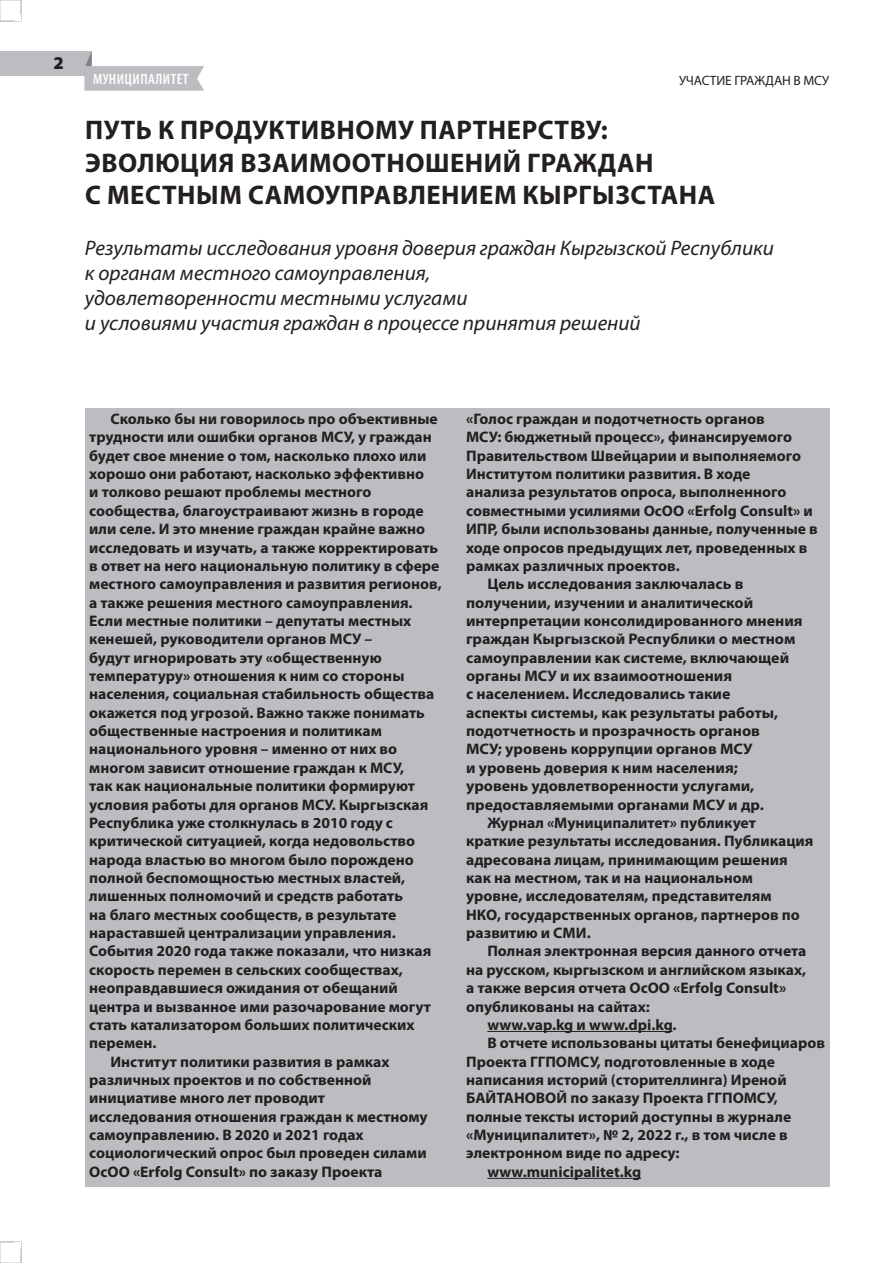
<style>
.page{position:relative;width:893px;height:1263px;background:#fff}
.page>*{position:absolute;margin:0;border:0;box-sizing:border-box;transform-origin:0 0}
.t1{font:700 27px/32.4px "Myriad Pro";letter-spacing:.02em;color:#231f20}
.t2{font:italic 21px/25.2px "Myriad Pro";color:#231f20}
.t3{font:900 18px "Myriad Pro";color:#231f20}
.t4{font:700 15.3px "Myriad Pro";color:#231f20}
.t5{font:700 15.3px "Myriad Pro";color:#231f20;scale:1.04 1}
.t6{font:600 condensed 15px "Myriad Pro";letter-spacing:.03em;color:#fff}
.t7{font:13.5px "Myriad Pro";letter-spacing:-.01em;color:#231f20}
</style>
<div class="page">
<div style="left:0;top:0;width:21px;height:21px;border:1px solid #a1a3a6"></div>
<div style="left:14px;top:15px;width:7px;height:6px;background:#fff"></div>
<div style="left:0;top:1242px;width:21px;height:21px;border:1px solid #a1a3a6"></div>
<div style="left:14px;top:1242px;width:7px;height:6px;background:#fff"></div>
<div style="left:0;top:51px;width:92px;height:24px;background:#bcbdc0"></div>
<svg style="left:85px;top:51px;width:119px;height:40px"></svg>
<div style="left:85px;top:408px;width:744px;height:778px;background:#bcbdc0"></div>
<hr style="left:487px;top:1031px;width:186px;height:1px;background:#231f20">
<hr style="left:487px;top:1178px;width:154px;height:1px;background:#231f20">
<p class="t3" style="left:53px;top:51px;width:12px">2</p>
<p class="t6" style="left:93px;top:70px;width:97px">МУНИЦИПАЛИТЕТ</p>
<p class="t7" style="left:679px;top:73px;width:152px">УЧАСТИЕ ГРАЖДАН В МСУ</p>
<h1 class="t1" style="left:85px;top:113px;width:631px">ПУТЬ К ПРОДУКТИВНОМУ ПАРТНЕРСТВУ:<br>ЭВОЛЮЦИЯ ВЗАИМООТНОШЕНИЙ ГРАЖДАН<br>С МЕСТНЫМ САМОУПРАВЛЕНИЕМ КЫРГЫЗСТАНА</h1>
<h2 class="t2" style="left:85px;top:235px;width:691px">Результаты исследования уровня доверия граждан Кыргызской Республики к органам местного самоуправления,<br>удовлетворенности местными услугами<br>и условиями участия граждан в процессе принятия решений</h2>
<p class="t4" style="left:111px;top:409px;width:329px">Сколько бы ни говорилось про объективные</p>
<p class="t4" style="left:89px;top:427px;width:344px">трудности или ошибки органов МСУ, у граждан</p>
<p class="t4" style="left:89px;top:446px;width:339px">будет свое мнение о том, насколько плохо или</p>
<p class="t4" style="left:89px;top:464px;width:336px">хорошо они работают, насколько эффективно</p>
<p class="t4" style="left:89px;top:482px;width:284px">и толково решают проблемы местного</p>
<p class="t4" style="left:89px;top:501px;width:336px">сообщества, благоустраивают жизнь в городе</p>
<p class="t4" style="left:89px;top:519px;width:337px">или селе. И это мнение граждан крайне важно</p>
<p class="t4" style="left:89px;top:537px;width:350px">исследовать и изучать, а также корректировать</p>
<p class="t4" style="left:89px;top:556px;width:352px">в ответ на него национальную политику в сфере</p>
<p class="t4" style="left:89px;top:574px;width:354px">местного самоуправления и развития регионов,</p>
<p class="t4" style="left:89px;top:592px;width:325px">а также решения местного самоуправления.</p>
<p class="t4" style="left:89px;top:611px;width:323px">Если местные политики – депутаты местных</p>
<p class="t4" style="left:89px;top:629px;width:285px">кенешей, руководители органов МСУ –</p>
<p class="t4" style="left:89px;top:647px;width:294px">будут игнорировать эту «общественную</p>
<p class="t4" style="left:89px;top:666px;width:317px">температуру» отношения к ним со стороны</p>
<p class="t4" style="left:89px;top:684px;width:347px">населения, социальная стабильность общества</p>
<p class="t4" style="left:89px;top:703px;width:337px">окажется под угрозой. Важно также понимать</p>
<p class="t4" style="left:89px;top:721px;width:294px">общественные настроения и политикам</p>
<p class="t4" style="left:89px;top:739px;width:309px">национального уровня – именно от них во</p>
<p class="t4" style="left:89px;top:758px;width:316px">многом зависит отношение граждан к МСУ,</p>
<p class="t4" style="left:89px;top:776px;width:327px">так как национальные политики формируют</p>
<p class="t4" style="left:89px;top:794px;width:341px">условия работы для органов МСУ. Кыргызская</p>
<p class="t4" style="left:89px;top:813px;width:305px">Республика уже столкнулась в 2010 году с</p>
<p class="t4" style="left:89px;top:831px;width:327px">критической ситуацией, когда недовольство</p>
<p class="t4" style="left:89px;top:849px;width:326px">народа властью во многом было порождено</p>
<p class="t4" style="left:89px;top:868px;width:318px">полной беспомощностью местных властей,</p>
<p class="t4" style="left:89px;top:886px;width:315px">лишенных полномочий и средств работать</p>
<p class="t4" style="left:89px;top:905px;width:309px">на благо местных сообществ, в результате</p>
<p class="t4" style="left:89px;top:923px;width:308px">нараставшей централизации управления.</p>
<p class="t4" style="left:89px;top:941px;width:344px">События 2020 года также показали, что низкая</p>
<p class="t4" style="left:89px;top:960px;width:315px">скорость перемен в сельских сообществах,</p>
<p class="t4" style="left:89px;top:978px;width:310px">неоправдавшиеся ожидания от обещаний</p>
<p class="t4" style="left:89px;top:996px;width:343px">центра и вызванное ими разочарование могут</p>
<p class="t4" style="left:89px;top:1015px;width:327px">стать катализатором больших политических</p>
<p class="t4" style="left:89px;top:1033px;width:69px">перемен.</p>
<p class="t4" style="left:111px;top:1051px;width:281px">Институт политики развития в рамках</p>
<p class="t4" style="left:89px;top:1070px;width:284px">различных проектов и по собственной</p>
<p class="t4" style="left:89px;top:1088px;width:237px">инициативе много лет проводит</p>
<p class="t4" style="left:89px;top:1106px;width:340px">исследования отношения граждан к местному</p>
<p class="t4" style="left:89px;top:1125px;width:276px">самоуправлению. В 2020 и 2021 годах</p>
<p class="t4" style="left:89px;top:1143px;width:339px">социологический опрос был проведен силами</p>
<p class="t4" style="left:89px;top:1162px;width:295px">ОсОО «Erfolg Consult» по заказу Проекта</p>
<p class="t4" style="left:466px;top:409px;width:300px">«Голос граждан и подотчетность органов</p>
<p class="t4" style="left:466px;top:427px;width:327px">МСУ: бюджетный процесс», финансируемого</p>
<p class="t4" style="left:466px;top:446px;width:336px">Правительством Швейцарии и выполняемого</p>
<p class="t4" style="left:466px;top:464px;width:286px">Институтом политики развития. В ходе</p>
<p class="t4" style="left:466px;top:482px;width:322px">анализа результатов опроса, выполненного</p>
<p class="t4" style="left:466px;top:501px;width:348px">совместными усилиями ОсОО «Erfolg Consult» и</p>
<p class="t4" style="left:466px;top:519px;width:353px">ИПР, были использованы данные, полученные в</p>
<p class="t4" style="left:466px;top:537px;width:343px">ходе опросов предыдущих лет, проведенных в</p>
<p class="t4" style="left:466px;top:556px;width:215px">рамках различных проектов.</p>
<p class="t5" style="left:487px;top:574px;width:248px">Цель исследования заключалась в</p>
<p class="t5" style="left:466px;top:592px;width:278px">получении, изучении и аналитической</p>
<p class="t5" style="left:466px;top:611px;width:325px">интерпретации консолидированного мнения</p>
<p class="t5" style="left:466px;top:629px;width:318px">граждан Кыргызской Республики о местном</p>
<p class="t5" style="left:466px;top:647px;width:312px">самоуправлении как системе, включающей</p>
<p class="t5" style="left:466px;top:666px;width:257px">органы МСУ и их взаимоотношения</p>
<p class="t5" style="left:466px;top:684px;width:256px">с населением. Исследовались такие</p>
<p class="t5" style="left:466px;top:703px;width:302px">аспекты системы, как результаты работы,</p>
<p class="t5" style="left:466px;top:721px;width:284px">подотчетность и прозрачность органов</p>
<p class="t5" style="left:466px;top:739px;width:277px">МСУ; уровень коррупции органов МСУ</p>
<p class="t5" style="left:466px;top:758px;width:263px">и уровень доверия к ним населения;</p>
<p class="t5" style="left:466px;top:776px;width:279px">уровень удовлетворенности услугами,</p>
<p class="t5" style="left:466px;top:794px;width:288px">предоставляемыми органами МСУ и др.</p>
<p class="t4" style="left:487px;top:813px;width:270px">Журнал «Муниципалитет» публикует</p>
<p class="t4" style="left:466px;top:831px;width:349px">краткие результаты исследования. Публикация</p>
<p class="t4" style="left:466px;top:849px;width:323px">адресована лицам, принимающим решения</p>
<p class="t4" style="left:466px;top:868px;width:288px">как на местном, так и на национальном</p>
<p class="t4" style="left:466px;top:886px;width:307px">уровне, исследователям, представителям</p>
<p class="t4" style="left:466px;top:905px;width:335px">НКО, государственных органов, партнеров по</p>
<p class="t4" style="left:466px;top:923px;width:126px">развитию и СМИ.</p>
<p class="t4" style="left:487px;top:941px;width:320px">Полная электронная версия данного отчета</p>
<p class="t4" style="left:466px;top:960px;width:342px">на русском, кыргызском и английском языках,</p>
<p class="t4" style="left:466px;top:978px;width:322px">а также версия отчета ОсОО «Erfolg Consult»</p>
<p class="t4" style="left:466px;top:996px;width:185px">опубликованы на сайтах:</p>
<p class="t4" style="left:487px;top:1015px;width:191px">www.vap.kg и www.dpi.kg.</p>
<p class="t4" style="left:487px;top:1033px;width:339px">В отчете использованы цитаты бенефициаров</p>
<p class="t4" style="left:466px;top:1051px;width:310px">Проекта ГГПОМСУ, подготовленные в ходе</p>
<p class="t4" style="left:466px;top:1070px;width:322px">написания историй (сторителлинга) Иреной</p>
<p class="t4" style="left:466px;top:1088px;width:313px">БАЙТАНОВОЙ по заказу Проекта ГГПОМСУ,</p>
<p class="t4" style="left:466px;top:1106px;width:327px">полные тексты историй доступны в журнале</p>
<p class="t4" style="left:466px;top:1125px;width:323px">«Муниципалитет», № 2, 2022 г., в том числе в</p>
<p class="t4" style="left:466px;top:1143px;width:215px">электронном виде по адресу:</p>
<p class="t4" style="left:487px;top:1162px;width:155px">www.municipalitet.kg</p>
</div>
